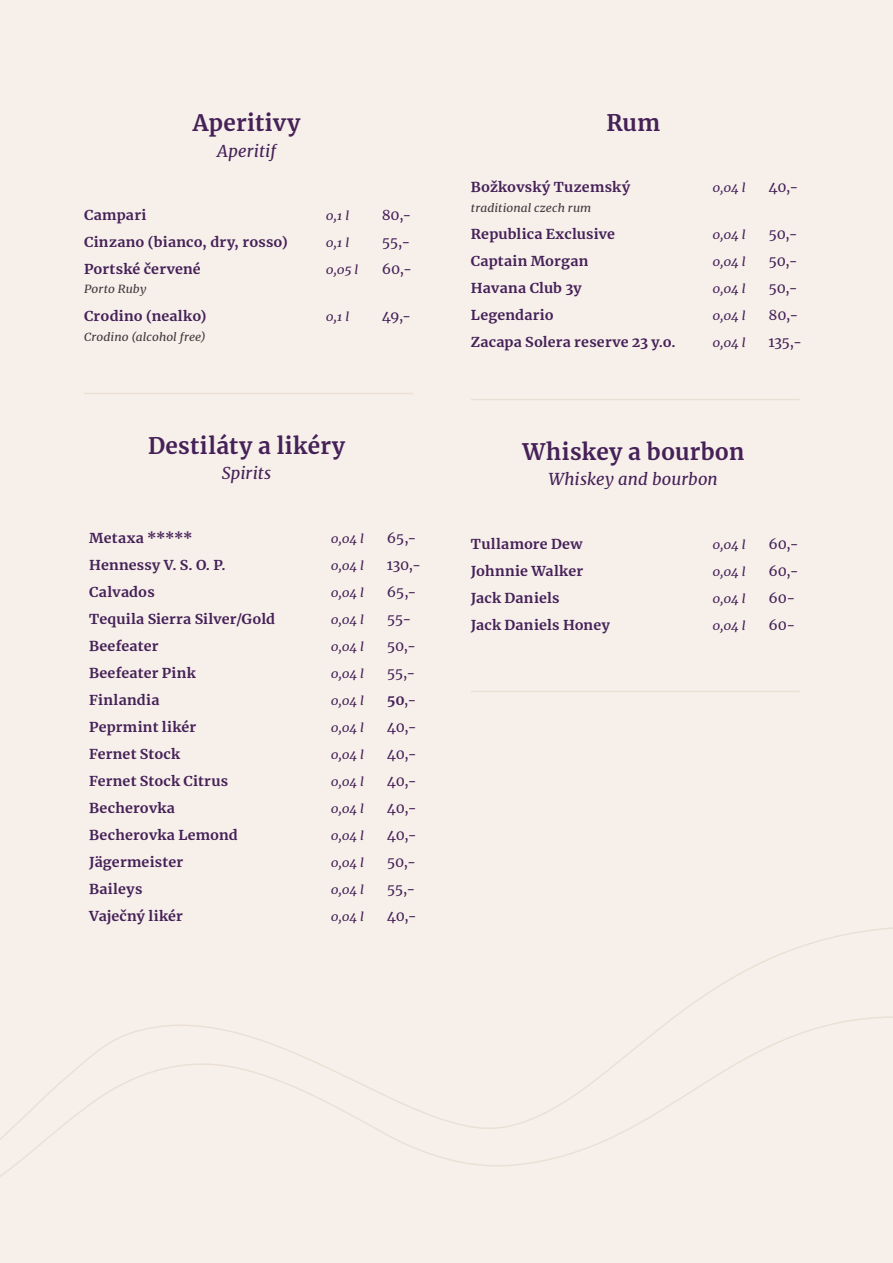
<style>
.page{position:relative;width:893px;height:1263px;background:#f7f0ea}
.page>*{position:absolute;margin:0;border:0;box-sizing:border-box;transform-origin:0 0}
.t1{font:700 22.5px "Merriweather";letter-spacing:.02em;color:#452158}
.t2{font:italic 16.5px "Merriweather";letter-spacing:.005em;color:#452158}
.t3{font:700 13.5px "Merriweather";letter-spacing:.015em;color:#452158;scale:1.05 1}
.t4{font:13.5px "Merriweather";letter-spacing:-.025em;color:#452158;scale:1.05 1}
.t5{font:700 13.5px "Merriweather";letter-spacing:.015em;color:#452358;scale:1.05 1}
.t6{font:italic 12px "Merriweather";letter-spacing:-.025em;color:#452158;scale:1.05 1}
.t7{font:italic 11.25px "Merriweather";letter-spacing:.01em;color:#3f3a3e;scale:1.05 1}
.s1{font-weight:400}
</style>
<div class="page">
<svg style="left:0;top:927px;width:893px;height:250px"></svg>
<hr style="left:471px;top:399px;width:329px;height:1px;background:#eae0d6">
<hr style="left:84px;top:393px;width:329px;height:1px;background:#eae0d6">
<hr style="left:471px;top:691px;width:329px;height:1px;background:#eae0d6">
<h1 class="t1" style="left:193px;top:107px;width:109px">Aperitivy</h1>
<h1 class="t1" style="left:606px;top:107px;width:55px">Rum</h1>
<p class="t2" style="left:217px;top:139px;width:60px">Aperitif</p>
<p class="t3" style="left:84px;top:206px;width:61px">Campari</p>
<p class="t6" style="left:326px;top:207px;width:24px">0,1 l</p>
<p class="t4" style="left:382px;top:206px;width:30px">80,-</p>
<p class="t3" style="left:84px;top:233px;width:195px">Cinzano (bianco, dry, rosso)</p>
<p class="t6" style="left:326px;top:234px;width:24px">0,1 l</p>
<p class="t4" style="left:382px;top:233px;width:29px">55,-</p>
<p class="t3" style="left:84px;top:260px;width:112px">Portské červené</p>
<p class="t6" style="left:326px;top:261px;width:32px">0,05 l</p>
<p class="t4" style="left:382px;top:260px;width:30px">60,-</p>
<p class="t7" style="left:84px;top:282px;width:61px">Porto Ruby</p>
<p class="t3" style="left:84px;top:307px;width:118px">Crodino (nealko)</p>
<p class="t6" style="left:326px;top:309px;width:24px">0,1 l</p>
<p class="t4" style="left:382px;top:307px;width:29px">49,-</p>
<p class="t7" style="left:84px;top:329px;width:117px">Crodino (alcohol free)</p>
<h1 class="t1" style="left:148px;top:430px;width:198px">Destiláty a likéry</h1>
<p class="t2" style="left:222px;top:462px;width:51px">Spirits</p>
<p class="t3" style="left:89px;top:528px;width:100px">Metaxa *****</p>
<p class="t6" style="left:331px;top:530px;width:33px">0,04 l</p>
<p class="t4" style="left:387px;top:528px;width:30px">65,-</p>
<p class="t5" style="left:89px;top:555px;width:131px">Hennessy V. S. O. P.</p>
<p class="t6" style="left:331px;top:557px;width:33px">0,04 l</p>
<p class="t4" style="left:387px;top:555px;width:34px">130,-</p>
<p class="t3" style="left:89px;top:582px;width:64px">Calvados</p>
<p class="t6" style="left:331px;top:584px;width:33px">0,04 l</p>
<p class="t4" style="left:387px;top:582px;width:30px">65,-</p>
<p class="t3" style="left:89px;top:609px;width:179px">Tequila Sierra Silver/Gold</p>
<p class="t6" style="left:331px;top:611px;width:33px">0,04 l</p>
<p class="t4" style="left:387px;top:609px;width:25px">55-</p>
<p class="t3" style="left:89px;top:636px;width:67px">Beefeater</p>
<p class="t6" style="left:331px;top:638px;width:33px">0,04 l</p>
<p class="t4" style="left:387px;top:636px;width:29px">50,-</p>
<p class="t3" style="left:89px;top:663px;width:103px">Beefeater Pink</p>
<p class="t6" style="left:331px;top:665px;width:33px">0,04 l</p>
<p class="t4" style="left:387px;top:663px;width:29px">55,-</p>
<p class="t3" style="left:89px;top:690px;width:68px">Finlandia</p>
<p class="t6" style="left:331px;top:692px;width:33px">0,04 l</p>
<p class="t3" style="left:387px;top:690px;width:30px">50<span class="s1">,-</span></p>
<p class="t3" style="left:89px;top:717px;width:103px">Peprmint likér</p>
<p class="t6" style="left:331px;top:719px;width:33px">0,04 l</p>
<p class="t4" style="left:387px;top:717px;width:30px">40,-</p>
<p class="t3" style="left:89px;top:744px;width:88px">Fernet Stock</p>
<p class="t6" style="left:331px;top:746px;width:33px">0,04 l</p>
<p class="t4" style="left:387px;top:744px;width:30px">40,-</p>
<p class="t3" style="left:89px;top:771px;width:134px">Fernet Stock Citrus</p>
<p class="t6" style="left:331px;top:773px;width:33px">0,04 l</p>
<p class="t4" style="left:387px;top:771px;width:30px">40,-</p>
<p class="t3" style="left:89px;top:798px;width:83px">Becherovka</p>
<p class="t6" style="left:331px;top:800px;width:33px">0,04 l</p>
<p class="t4" style="left:387px;top:798px;width:30px">40,-</p>
<p class="t3" style="left:89px;top:825px;width:143px">Becherovka Lemond</p>
<p class="t6" style="left:331px;top:827px;width:33px">0,04 l</p>
<p class="t4" style="left:387px;top:825px;width:30px">40,-</p>
<p class="t3" style="left:89px;top:852px;width:91px">Jägermeister</p>
<p class="t6" style="left:331px;top:854px;width:33px">0,04 l</p>
<p class="t4" style="left:387px;top:852px;width:29px">50,-</p>
<p class="t3" style="left:89px;top:879px;width:52px">Baileys</p>
<p class="t6" style="left:331px;top:881px;width:33px">0,04 l</p>
<p class="t4" style="left:387px;top:879px;width:29px">55,-</p>
<p class="t3" style="left:89px;top:906px;width:91px">Vaječný likér</p>
<p class="t6" style="left:331px;top:908px;width:33px">0,04 l</p>
<p class="t4" style="left:387px;top:906px;width:30px">40,-</p>
<p class="t3" style="left:471px;top:178px;width:153px">Božkovský Tuzemský</p>
<p class="t6" style="left:712px;top:179px;width:33px">0,04 l</p>
<p class="t4" style="left:769px;top:178px;width:30px">40,-</p>
<p class="t7" style="left:471px;top:200px;width:116px">traditional czech rum</p>
<p class="t3" style="left:471px;top:225px;width:139px">Republica Exclusive</p>
<p class="t6" style="left:712px;top:227px;width:33px">0,04 l</p>
<p class="t4" style="left:769px;top:225px;width:29px">50,-</p>
<p class="t3" style="left:471px;top:252px;width:113px">Captain Morgan</p>
<p class="t6" style="left:712px;top:254px;width:33px">0,04 l</p>
<p class="t4" style="left:769px;top:252px;width:29px">50,-</p>
<p class="t3" style="left:471px;top:279px;width:107px">Havana Club 3y</p>
<p class="t6" style="left:712px;top:281px;width:33px">0,04 l</p>
<p class="t4" style="left:769px;top:279px;width:29px">50,-</p>
<p class="t3" style="left:471px;top:306px;width:80px">Legendario</p>
<p class="t6" style="left:712px;top:308px;width:33px">0,04 l</p>
<p class="t4" style="left:769px;top:306px;width:30px">80,-</p>
<p class="t3" style="left:471px;top:333px;width:196px">Zacapa Solera reserve 23 y.o.</p>
<p class="t6" style="left:712px;top:335px;width:33px">0,04 l</p>
<p class="t4" style="left:769px;top:333px;width:33px">135,-</p>
<h1 class="t1" style="left:522px;top:436px;width:223px">Whiskey a bourbon</h1>
<p class="t2" style="left:549px;top:468px;width:171px">Whiskey and bourbon</p>
<p class="t3" style="left:471px;top:534px;width:108px">Tullamore Dew</p>
<p class="t6" style="left:712px;top:536px;width:33px">0,04 l</p>
<p class="t4" style="left:769px;top:534px;width:30px">60,-</p>
<p class="t3" style="left:471px;top:561px;width:108px">Johnnie Walker</p>
<p class="t6" style="left:712px;top:563px;width:33px">0,04 l</p>
<p class="t4" style="left:769px;top:561px;width:30px">60,-</p>
<p class="t3" style="left:471px;top:588px;width:86px">Jack Daniels</p>
<p class="t6" style="left:712px;top:590px;width:33px">0,04 l</p>
<p class="t4" style="left:769px;top:588px;width:27px">60-</p>
<p class="t3" style="left:471px;top:615px;width:134px">Jack Daniels Honey</p>
<p class="t6" style="left:712px;top:617px;width:33px">0,04 l</p>
<p class="t4" style="left:769px;top:615px;width:27px">60-</p>
</div>
